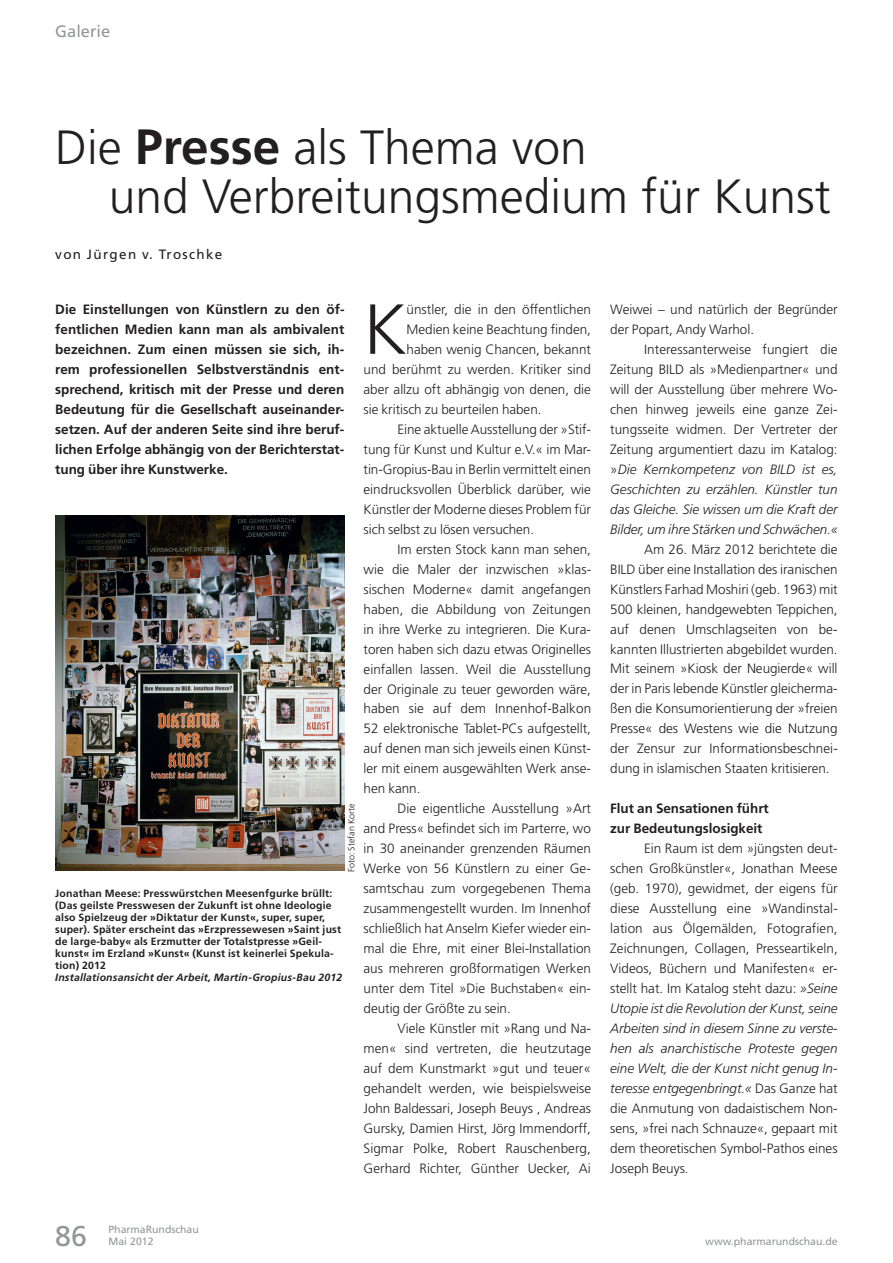
<style>
.page{position:relative;width:893px;height:1263px;background:#fff}
.page>*{position:absolute;margin:0;border:0;box-sizing:border-box;transform-origin:0 0}
.t1{font:300 70.8px "Frutiger LT Std";color:#231f20}
.t2{font:300 48px/49.5px "Frutiger LT Std";color:#231f20}
.t3{font:28.5px "Frutiger LT Std";color:#939598}
.t4{font:16.5px "Frutiger LT Std";color:#939598}
.t5{font:300 13.5px/20px "Frutiger LT Std";letter-spacing:-.005em;color:#231f20;text-align:justify}
.t6{font:700 13.5px/20px "Frutiger LT Std";letter-spacing:-.005em;color:#231f20;text-align:justify}
.t7{font:13.5px "Frutiger LT Std";letter-spacing:.095em;color:#231f20}
.t8{font:700 10.5px/12px "Frutiger LT Std";letter-spacing:.015em;color:#231f20}
.t9{font:italic 700 10.5px "Frutiger LT Std";letter-spacing:.015em;color:#231f20}
.t10{font:10.5px "Frutiger LT Std";color:#939598}
.t11{font:300 9px "Frutiger LT Std";letter-spacing:-.005em;color:#231f20}
.s1{font-weight:700;font-size:49.5px}
.s2{font-style:italic}
</style>
<div class="page">
<img style="left:55px;top:516px;width:289px;height:355px">
<p class="t4" style="left:55px;top:21px;width:57px">Galerie</p>
<h2 class="t2" style="left:109px;top:123px;width:723px;text-indent:-53px">Die <span class="s1">Presse</span> als Thema von<br>und Verbreitungsmedium für Kunst</h2>
<p class="t7" style="left:55px;top:246px;width:169px">von Jürgen v. Troschke</p>
<p class="t6" style="left:55px;top:299px;width:291px">Die Einstellungen von Künstlern zu den öf&shy;fentlichen Medien kann man als ambivalent bezeichnen. Zum einen müssen sie sich, ih&shy;rem professionellen Selbstverständnis ent&shy;sprechend, kritisch mit der Presse und deren Bedeutung für die Gesellschaft auseinander&shy;setzen. Auf der anderen Seite sind ihre beruf&shy;lichen Erfolge abhängig von der Berichterstat&shy;tung über ihre Kunstwerke.</p>
<p class="t5" style="left:610px;top:299px;width:229px">Weiwei – und natürlich der Begründer der Popart, Andy Warhol.</p>
<h1 class="t1" style="left:364px;top:289px;width:45px">K</h1>
<p class="t5" style="left:407px;top:299px;width:186px">ünstler, die in den öffentlichen</p>
<p class="t5" style="left:407px;top:319px;width:186px">Medien keine Beachtung finden,</p>
<p class="t5" style="left:407px;top:339px;width:186px">haben wenig Chancen, bekannt</p>
<p class="t5" style="left:364px;top:359px;width:229px">und berühmt zu werden. Kritiker sind</p>
<p class="t5" style="left:364px;top:379px;width:229px">aber allzu oft abhängig von denen, die</p>
<p class="t5" style="left:364px;top:399px;width:179px">sie kritisch zu beurteilen haben.</p>
<p class="t5" style="left:398px;top:419px;width:195px">Eine aktuelle Ausstellung der »Stif-</p>
<p class="t5" style="left:364px;top:439px;width:229px">tung für Kunst und Kultur e.V.« im Mar-</p>
<p class="t5" style="left:364px;top:459px;width:229px">tin-Gropius-Bau in Berlin vermittelt einen</p>
<p class="t5" style="left:364px;top:479px;width:229px">eindrucksvollen Überblick darüber, wie</p>
<p class="t5" style="left:364px;top:499px;width:229px">Künstler der Moderne dieses Problem für</p>
<p class="t5" style="left:364px;top:519px;width:172px">sich selbst zu lösen versuchen.</p>
<p class="t5" style="left:398px;top:539px;width:195px">Im ersten Stock kann man sehen,</p>
<p class="t5" style="left:364px;top:559px;width:229px">wie die Maler der inzwischen »klas-</p>
<p class="t5" style="left:364px;top:579px;width:229px">sischen Moderne« damit angefangen</p>
<p class="t5" style="left:364px;top:599px;width:229px">haben, die Abbildung von Zeitungen</p>
<p class="t5" style="left:364px;top:619px;width:229px">in ihre Werke zu integrieren. Die Kura-</p>
<p class="t5" style="left:364px;top:639px;width:229px">toren haben sich dazu etwas Originelles</p>
<p class="t5" style="left:364px;top:659px;width:229px">einfallen lassen. Weil die Ausstellung</p>
<p class="t5" style="left:364px;top:679px;width:229px">der Originale zu teuer geworden wäre,</p>
<p class="t5" style="left:364px;top:699px;width:229px">haben sie auf dem Innenhof-Balkon</p>
<p class="t5" style="left:364px;top:719px;width:229px">52 elektronische Tablet-PCs aufgestellt,</p>
<p class="t5" style="left:364px;top:739px;width:229px">auf denen man sich jeweils einen Künst-</p>
<p class="t5" style="left:364px;top:759px;width:229px">ler mit einem ausgewählten Werk anse-</p>
<p class="t5" style="left:364px;top:779px;width:58px">hen kann.</p>
<p class="t5" style="left:398px;top:799px;width:195px">Die eigentliche Ausstellung »Art</p>
<p class="t5" style="left:364px;top:819px;width:229px">and Press« befindet sich im Parterre, wo</p>
<p class="t5" style="left:364px;top:839px;width:229px">in 30 aneinander grenzenden Räumen</p>
<p class="t5" style="left:364px;top:859px;width:229px">Werke von 56 Künstlern zu einer Ge-</p>
<p class="t5" style="left:364px;top:879px;width:229px">samtschau zum vorgegebenen Thema</p>
<p class="t5" style="left:364px;top:899px;width:229px">zusammengestellt wurden. Im Innenhof</p>
<p class="t5" style="left:364px;top:919px;width:229px">schließlich hat Anselm Kiefer wieder ein-</p>
<p class="t5" style="left:364px;top:939px;width:229px">mal die Ehre, mit einer Blei-Installation</p>
<p class="t5" style="left:364px;top:959px;width:229px">aus mehreren großformatigen Werken</p>
<p class="t5" style="left:364px;top:979px;width:229px">unter dem Titel »Die Buchstaben« ein-</p>
<p class="t5" style="left:364px;top:999px;width:149px">deutig der Größte zu sein.</p>
<p class="t5" style="left:398px;top:1019px;width:195px">Viele Künstler mit »Rang und Na-</p>
<p class="t5" style="left:364px;top:1039px;width:229px">men« sind vertreten, die heutzutage</p>
<p class="t5" style="left:364px;top:1059px;width:229px">auf dem Kunstmarkt »gut und teuer«</p>
<p class="t5" style="left:364px;top:1079px;width:229px">gehandelt werden, wie beispielsweise</p>
<p class="t5" style="left:364px;top:1099px;width:229px">John Baldessari, Joseph Beuys , Andreas</p>
<p class="t5" style="left:364px;top:1119px;width:229px">Gursky, Damien Hirst, Jörg Immendorff,</p>
<p class="t5" style="left:364px;top:1139px;width:229px">Sigmar Polke, Robert Rauschenberg,</p>
<p class="t5" style="left:364px;top:1158px;width:229px">Gerhard Richter, Günther Uecker, Ai</p>
<p class="t5" style="left:610px;top:339px;width:229px;text-indent:34px">Interessanterweise fungiert die Zeitung BILD als »Medienpartner« und will der Ausstellung über mehrere Wo&shy;chen hinweg jeweils eine ganze Zei&shy;tungsseite widmen. Der Vertreter der Zeitung argumentiert dazu im Katalog: »<span class="s2">Die Kernkompetenz von BILD ist es, Geschichten zu erzählen. Künstler tun das Gleiche. Sie wissen um die Kraft der Bilder, um ihre Stärken und Schwächen.«</span></p>
<p class="t5" style="left:610px;top:539px;width:229px;text-indent:34px">Am 26. März 2012 berichtete die BILD über eine Installation des iranischen Künstlers Farhad Moshiri (geb. 1963) mit 500 kleinen, handgewebten Teppichen, auf denen Umschlagseiten von be&shy;kannten Illustrierten abgebildet wurden.<br>Mit seinem »Kiosk der Neugierde« will der in Paris lebende Künstler gleicherma&shy;ßen die Konsumorientierung der »freien Presse« des Westens wie die Nutzung der Zensur zur Informationsbeschnei&shy;dung in islamischen Staaten kritisieren.</p>
<p class="t6" style="left:610px;top:799px;width:160px">Flut an Sensationen führt zur Bedeutungslosigkeit</p>
<p class="t5" style="left:610px;top:839px;width:229px;text-indent:34px">Ein Raum ist dem »jüngsten deut&shy;schen Großkünstler«, Jonathan Meese (geb. 1970), gewidmet, der eigens für diese Ausstellung eine »Wandinstal&shy;lation aus Ölgemälden, Fotografien, Zeichnungen, Collagen, Presseartikeln, Videos, Büchern und Manifesten« er&shy;stellt hat. Im Katalog steht dazu: <span class="s2">»Seine Utopie ist die Revolution der Kunst, seine Arbeiten sind in diesem Sinne zu verste&shy;hen als anarchistische Proteste gegen eine Welt, die der Kunst nicht genug In&shy;teresse entgegenbringt.«</span> Das Ganze hat die Anmutung von dadaistischem Non&shy;sens, »frei nach Schnauze«, gepaart mit dem theoretischen Symbol-Pathos eines Joseph Beuys.</p>
<p class="t11" style="left:346px;top:872px;width:70px;rotate:-90deg">Foto: Stefan Korte</p>
<p class="t8" style="left:55px;top:887px;width:287px">Jonathan Meese: Presswürstchen Meesenfgurke brüllt: (Das geilste Presswesen der Zukunft ist ohne Ideologie also Spielzeug der »Diktatur der Kunst«, super, super, super). Später erscheint das »Erzpressewesen »Saint just de large-baby« als Erzmutter der Totalstpresse »Geil&shy;kunst« im Erzland »Kunst« (Kunst ist keinerlei Spekula&shy;tion) 2012</p>
<p class="t9" style="left:55px;top:971px;width:288px">Installationsansicht der Arbeit, Martin-Gropius-Bau 2012</p>
<p class="t10" style="left:108px;top:1223px;width:92px">PharmaRundschau</p>
<h3 class="t3" style="left:55px;top:1219px;width:33px">86</h3>
<p class="t10" style="left:108px;top:1235px;width:47px">Mai 2012</p>
<p class="t10" style="left:705px;top:1235px;width:134px">www.pharmarundschau.de</p>
</div>
